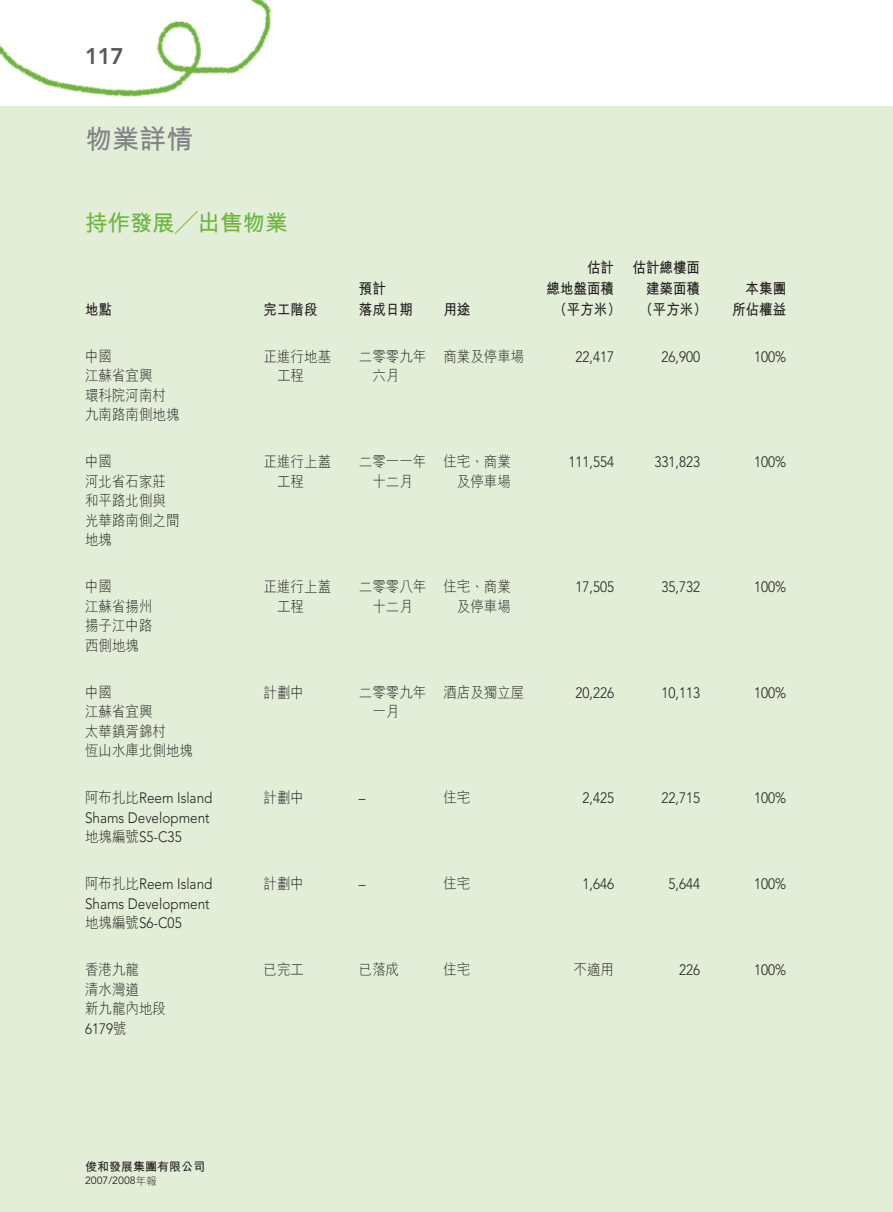
<style>
.page{position:relative;width:893px;height:1212px;background:#fff}
.page>*{position:absolute;margin:0;border:0;box-sizing:border-box;transform-origin:0 0}
.t1{font:27px "M Hei HK Bold E Ten B5 H";color:#808285}
.t2{font:22.5px "M Hei HK Bold E Ten B5 H";color:#6cb43f}
.t3{font:800 22.5px "Avenir LT Std";color:#57585a}
.t4{font:15px/19.5px "M Hei HK Light E Ten B5 H";color:#231f20;scale:.9 1}
.t5{font:300 15px/19.5px "Avenir LT Std";color:#231f20;scale:.9 1}
.t6{font:15px/21px "M Hei HK Bold E Ten B5 H";color:#231f20;scale:.9 1}
.t7{font:12px "M Hei HK Bold E Ten B5 H";color:#231f20}
.t8{font:10.5px "Avenir LT Std";color:#231f20}
.s1{font-family:"M Hei HK Light E Ten B5 H";font-weight:400}
.s2{font-family:"M Hei HK Light E Ten B5 H"}
</style>
<div class="page">
<img style="left:0;top:0;width:317px;height:107px">
<div style="left:0;top:107px;width:892px;height:1105px;background:#e3eed8"></div>
<h2 class="t3" style="left:85px;top:43px;width:40px">117</h2>
<h1 class="t1" style="left:85px;top:129px;width:109px">物業詳情</h1>
<h2 class="t2" style="left:85px;top:214px;width:204px">持作發展╱出售物業</h2>
<p class="t6" style="left:85px;top:301px;width:31px">地點</p>
<p class="t6" style="left:263px;top:301px;width:61px">完工階段</p>
<p class="t6" style="left:359px;top:280px;width:61px">預計<br>落成日期</p>
<p class="t6" style="left:443px;top:301px;width:31px">用途</p>
<p class="t6" style="left:587px;top:259px;width:31px">估計</p>
<p class="t6" style="left:546px;top:280px;width:76px">總地盤面積</p>
<p class="t6" style="left:553px;top:301px;width:76px">（平方米）</p>
<p class="t6" style="left:632px;top:259px;width:84px;text-align:center">估計總樓面建築面積<br>（平方米）</p>
<p class="t6" style="left:732px;top:280px;width:62px;text-align:right">本集團所佔權益</p>
<p class="t4" style="left:85px;top:348px;width:106px">中國<br>江蘇省宜興<br>環科院河南村九南路南側地塊</p>
<p class="t4" style="left:277px;top:348px;width:61px;text-indent:-14px">正進行地基工程</p>
<p class="t4" style="left:372px;top:348px;width:61px;text-indent:-14px">二零零九年六月</p>
<p class="t4" style="left:443px;top:348px;width:91px">商業及停車場</p>
<p class="t5" style="left:575px;top:348px;width:44px">22,417</p>
<p class="t5" style="left:661px;top:348px;width:44px">26,900</p>
<p class="t5" style="left:754px;top:348px;width:37px">100%</p>
<p class="t4" style="left:85px;top:454px;width:106px">中國<br>河北省石家莊和平路北側與光華路南側之間地塊</p>
<p class="t4" style="left:277px;top:454px;width:61px;text-indent:-14px">正進行上蓋工程</p>
<p class="t4" style="left:359px;top:454px;width:76px;text-align:center">二零一一年十二月</p>
<p class="t4" style="left:443px;top:454px;width:76px;text-align:right">住宅、商業及停車場</p>
<p class="t5" style="left:568px;top:454px;width:52px">111,554</p>
<p class="t5" style="left:654px;top:454px;width:52px">331,823</p>
<p class="t5" style="left:754px;top:454px;width:37px">100%</p>
<p class="t4" style="left:85px;top:579px;width:76px">中國<br>江蘇省揚州揚子江中路西側地塊</p>
<p class="t4" style="left:277px;top:579px;width:61px;text-indent:-14px">正進行上蓋工程</p>
<p class="t4" style="left:359px;top:579px;width:76px;text-align:center">二零零八年十二月</p>
<p class="t4" style="left:443px;top:579px;width:76px;text-align:right">住宅、商業及停車場</p>
<p class="t5" style="left:575px;top:579px;width:44px">17,505</p>
<p class="t5" style="left:661px;top:579px;width:44px">35,732</p>
<p class="t5" style="left:754px;top:579px;width:37px">100%</p>
<p class="t4" style="left:85px;top:685px;width:121px">中國<br>江蘇省宜興<br>太華鎮胥錦村<br>恆山水庫北側地塊</p>
<p class="t4" style="left:263px;top:685px;width:46px">計劃中</p>
<p class="t4" style="left:372px;top:685px;width:61px;text-indent:-14px">二零零九年一月</p>
<p class="t4" style="left:443px;top:685px;width:91px">酒店及獨立屋</p>
<p class="t5" style="left:575px;top:684px;width:44px">20,226</p>
<p class="t5" style="left:661px;top:684px;width:44px">10,113</p>
<p class="t5" style="left:754px;top:684px;width:37px">100%</p>
<p class="t5" style="left:85px;top:790px;width:143px"><span class="s1">阿布扎比</span>Reem Island<br>Shams Development<span class="s1">地塊編號</span>S5-C35</p>
<p class="t4" style="left:263px;top:790px;width:46px">計劃中</p>
<p class="t5" style="left:359px;top:790px;width:9px">–</p>
<p class="t4" style="left:443px;top:790px;width:31px">住宅</p>
<p class="t5" style="left:582px;top:790px;width:37px">2,425</p>
<p class="t5" style="left:661px;top:790px;width:44px">22,715</p>
<p class="t5" style="left:754px;top:790px;width:37px">100%</p>
<p class="t5" style="left:85px;top:876px;width:143px"><span class="s1">阿布扎比</span>Reem Island<br>Shams Development<span class="s1">地塊編號</span>S6-C05</p>
<p class="t4" style="left:264px;top:876px;width:46px">計劃中</p>
<p class="t5" style="left:359px;top:876px;width:9px">–</p>
<p class="t4" style="left:443px;top:876px;width:31px">住宅</p>
<p class="t5" style="left:582px;top:876px;width:37px">1,646</p>
<p class="t5" style="left:668px;top:876px;width:37px">5,644</p>
<p class="t5" style="left:754px;top:876px;width:37px">100%</p>
<p class="t4" style="left:85px;top:962px;width:91px">香港九龍<br>清水灣道<br>新九龍內地段</p>
<p class="t5" style="left:85px;top:1020px;width:48px">6179<span class="s1">號</span></p>
<p class="t4" style="left:264px;top:962px;width:46px">已完工</p>
<p class="t4" style="left:359px;top:962px;width:46px">已落成</p>
<p class="t4" style="left:443px;top:962px;width:32px">住宅</p>
<p class="t4" style="left:573px;top:962px;width:46px">不適用</p>
<p class="t5" style="left:679px;top:962px;width:25px">226</p>
<p class="t5" style="left:754px;top:962px;width:37px">100%</p>
<p class="t7" style="left:85px;top:1162px;width:121px">俊和發展集團有限公司</p>
<p class="t8" style="left:85px;top:1174px;width:73px">2007/2008<span class="s2">年報</span></p>
</div>
